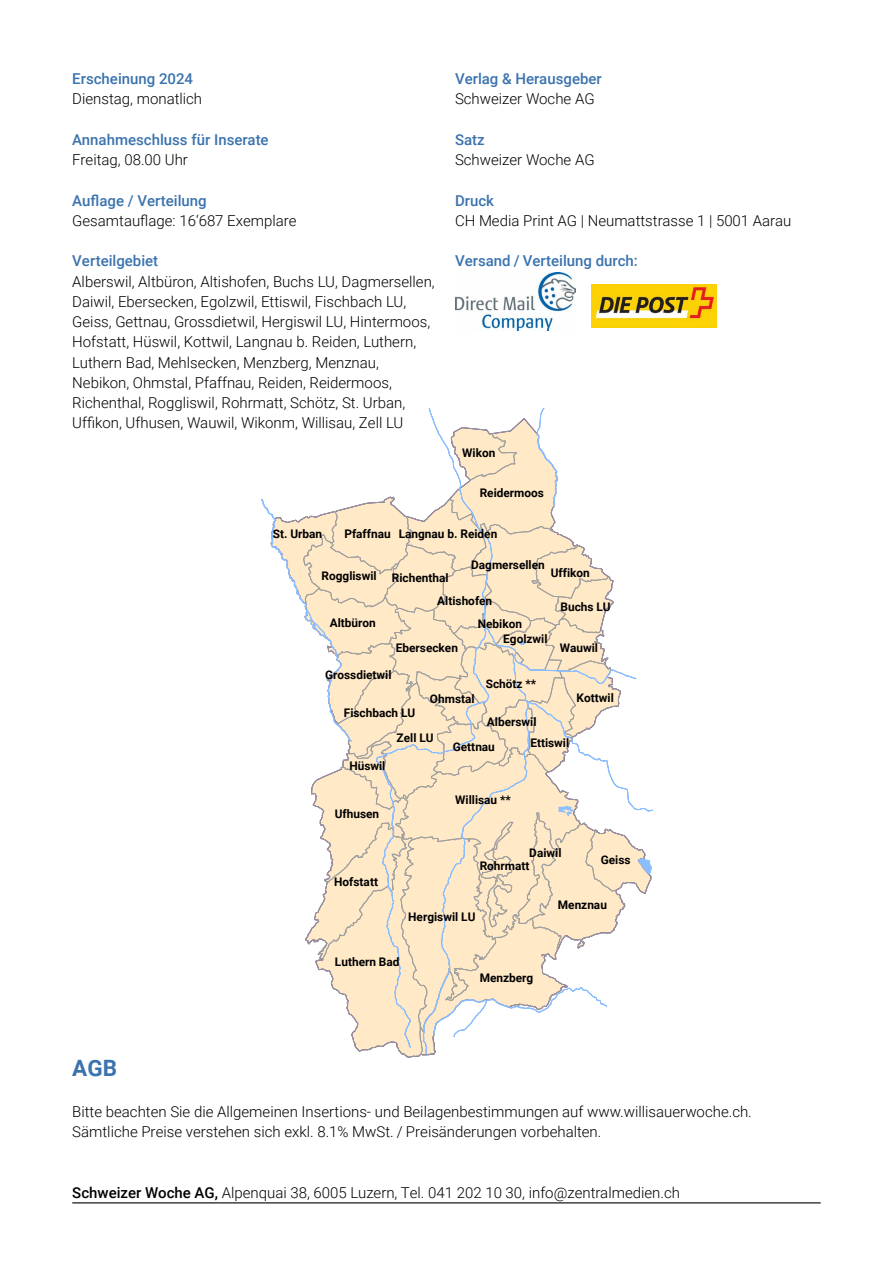
<style>
.page{position:relative;width:893px;height:1263px;background:#fff}
.page>*{position:absolute;margin:0;border:0;box-sizing:border-box;transform-origin:0 0}
.t1{font:700 22.5px "Roboto";color:#3b73ae}
.t2{font:300 15px/20.2px "Roboto";color:#000}
.t3{font:500 15px "Roboto";color:#3b73ae}
.t4{font:700 11.85px "Roboto";color:#000}
.s1{font-weight:500}
</style>
<div class="page">
<hr style="left:72px;top:1202px;width:749px;height:1px;background:#000">
<svg style="left:261px;top:408px;width:392px;height:650px"></svg>
<img style="left:592px;top:284px;width:125px;height:43px">
<img style="left:455px;top:273px;width:120px;height:57px">
<p class="t3" style="left:72px;top:68px;width:122px">Erscheinung 2024</p>
<p class="t2" style="left:72px;top:88px;width:131px">Dienstag, monatlich</p>
<p class="t3" style="left:72px;top:129px;width:198px">Annahmeschluss für Inserate</p>
<p class="t2" style="left:72px;top:149px;width:117px">Freitag, 08.00 Uhr</p>
<p class="t3" style="left:72px;top:190px;width:136px">Auflage / Verteilung</p>
<p class="t2" style="left:72px;top:210px;width:226px">Gesamtauflage: 16‘687 Exemplare</p>
<p class="t3" style="left:72px;top:250px;width:87px">Verteilgebiet</p>
<p class="t2" style="left:72px;top:271px;width:364px">Alberswil, Altbüron, Altishofen, Buchs LU, Dagmersellen, Daiwil, Ebersecken, Egolzwil, Ettiswil, Fischbach LU, Geiss, Gettnau, Grossdietwil, Hergiswil LU, Hintermoos, Hofstatt, Hüswil, Kottwil, Langnau b. Reiden, Luthern, Luthern Bad, Mehlsecken, Menzberg, Menznau, Nebikon, Ohmstal, Pfaffnau, Reiden, Reidermoos, Richenthal, Roggliswil, Rohrmatt, Schötz, St. Urban, Uffikon, Ufhusen, Wauwil, Wikonm, Willisau, Zell LU</p>
<p class="t3" style="left:455px;top:68px;width:148px">Verlag &amp; Herausgeber</p>
<p class="t2" style="left:455px;top:88px;width:141px">Schweizer Woche AG</p>
<p class="t3" style="left:455px;top:129px;width:31px">Satz</p>
<p class="t2" style="left:455px;top:149px;width:141px">Schweizer Woche AG</p>
<p class="t3" style="left:455px;top:190px;width:41px">Druck</p>
<p class="t2" style="left:455px;top:210px;width:338px">CH Media Print AG | Neumattstrasse 1 | 5001 Aarau</p>
<p class="t3" style="left:455px;top:250px;width:184px">Versand / Verteilung durch:</p>
<p class="t4" style="left:462px;top:445px;width:35px">Wikon</p>
<p class="t4" style="left:480px;top:484px;width:66px">Reidermoos</p>
<p class="t4" style="left:344px;top:525px;width:48px">Pfaffnau</p>
<p class="t4" style="left:322px;top:567px;width:57px">Roggliswil</p>
<p class="t4" style="left:399px;top:525px;width:100px">Langnau b. Reiden</p>
<p class="t4" style="left:471px;top:556px;width:75px">Dagmersellen</p>
<p class="t4" style="left:437px;top:592px;width:56px">Altishofen</p>
<p class="t4" style="left:273px;top:526px;width:51px">St. Urban</p>
<p class="t4" style="left:551px;top:564px;width:41px">Uffikon</p>
<p class="t4" style="left:560px;top:599px;width:52px">Buchs LU</p>
<p class="t4" style="left:392px;top:569px;width:58px">Richenthal</p>
<p class="t4" style="left:330px;top:615px;width:48px">Altbüron</p>
<p class="t4" style="left:396px;top:640px;width:64px">Ebersecken</p>
<p class="t4" style="left:478px;top:616px;width:46px">Nebikon</p>
<p class="t4" style="left:503px;top:630px;width:46px">Egolzwil</p>
<p class="t4" style="left:325px;top:666px;width:68px">Grossdietwil</p>
<p class="t4" style="left:344px;top:704px;width:73px">Fischbach LU</p>
<p class="t4" style="left:430px;top:691px;width:46px">Ohmstal</p>
<p class="t4" style="left:486px;top:676px;width:52px">Schötz **</p>
<p class="t4" style="left:487px;top:714px;width:51px">Alberswil</p>
<p class="t4" style="left:560px;top:640px;width:40px">Wauwil</p>
<p class="t4" style="left:577px;top:689px;width:39px">Kottwil</p>
<p class="t4" style="left:349px;top:758px;width:38px">Hüswil</p>
<p class="t4" style="left:335px;top:805px;width:46px">Ufhusen</p>
<p class="t4" style="left:334px;top:873px;width:45px">Hofstatt</p>
<p class="t4" style="left:397px;top:729px;width:39px">Zell LU</p>
<p class="t4" style="left:453px;top:739px;width:44px">Gettnau</p>
<p class="t4" style="left:455px;top:791px;width:57px">Willisau **</p>
<p class="t4" style="left:530px;top:734px;width:40px">Ettiswil</p>
<p class="t4" style="left:529px;top:844px;width:34px">Daiwil</p>
<p class="t4" style="left:601px;top:851px;width:31px">Geiss</p>
<p class="t4" style="left:558px;top:897px;width:51px">Menznau</p>
<p class="t4" style="left:480px;top:858px;width:51px">Rohrmatt</p>
<p class="t4" style="left:408px;top:908px;width:69px">Hergiswil LU</p>
<p class="t4" style="left:335px;top:953px;width:66px">Luthern Bad</p>
<p class="t4" style="left:480px;top:970px;width:55px">Menzberg</p>
<h1 class="t1" style="left:72px;top:1053px;width:46px">AGB</h1>
<p class="t2" style="left:72px;top:1101px;width:681px">Bitte beachten Sie die Allgemeinen Insertions- und Beilagenbestimmungen auf www.willisauerwoche.ch.<br>Sämtliche Preise verstehen sich exkl. 8.1% MwSt. / Preisänderungen vorbehalten.</p>
<p class="t2" style="left:72px;top:1182px;width:609px"><span class="s1">Schweizer Woche AG,</span> Alpenquai 38, 6005 Luzern, Tel. 041 202 10 30, info@zentralmedien.ch</p>
</div>
